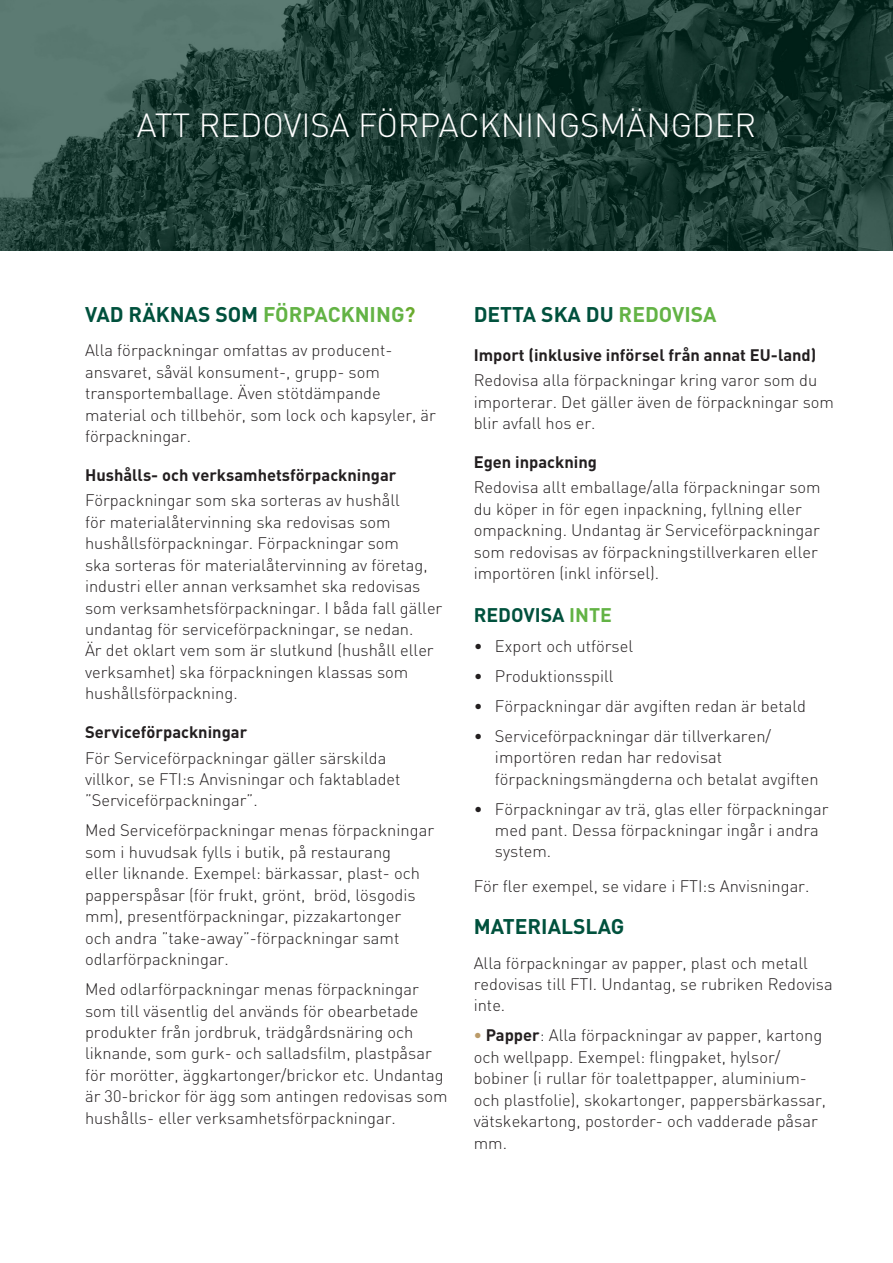
<style>
.page{position:relative;width:893px;height:1263px;background:#fff}
.page>*{position:absolute;margin:0;border:0;box-sizing:border-box;transform-origin:0 0}
.Titel{font:300 33px "DIN Pro";color:#fff}
.Rubrik_versaker{font:700 21px "DIN Pro";color:#00513d}
.Rubrik_versaker-2{font:700 19.5px "DIN Pro";color:#00513d}
.Bröd{font:300 16.5px/21.5px "DIN Pro";color:#231f20}
.Rubrik{font:700 16.5px "DIN Pro";color:#231f20}
.s1{color:#63b345}
.s2{color:#6aab2e}
.s3{font-weight:700;color:#bb9b69}
.s4{font-weight:700}
</style>
<div class="page">
<img style="left:0;top:0;width:893px;height:250px">
<p class="Titel" style="left:137px;top:102px;width:621px">ATT REDOVISA FÖRPACKNINGSMÄNGDER</p>
<p class="Rubrik_versaker" style="left:85px;top:300px;width:332px">VAD RÄKNAS SOM <span class="s1">FÖRPACKNING</span><span class="s2">?</span></p>
<p class="Bröd" style="left:85px;top:339px;width:352px">Alla förpackningar omfattas av producent&shy;ansvaret, såväl konsument-, grupp- som transportemballage. Även stötdämpande material och tillbehör, som lock och kapsyler, är förpackningar.</p>
<p class="Rubrik" style="left:85px;top:463px;width:313px">Hushålls- och verksamhetsförpackningar</p>
<p class="Bröd" style="left:85px;top:489px;width:359px">Förpackningar som ska sorteras av hushåll<br>för materialåtervinning ska redovisas som hushållsförpackningar. Förpackningar som<br>ska sorteras för materialåtervinning av företag, industri eller annan verksamhet ska redovisas som verksamhetsförpackningar. I båda fall gäller undantag för serviceförpackningar, se nedan.<br>Är det oklart vem som är slutkund (hushåll eller verksamhet) ska förpackningen klassas som hushållsförpackning.</p>
<p class="Rubrik" style="left:85px;top:721px;width:164px">Serviceförpackningar</p>
<p class="Bröd" style="left:85px;top:746px;width:317px">För Serviceförpackningar gäller särskilda villkor, se FTI:s Anvisningar och faktabladet ”Serviceförpackningar”.</p>
<p class="Bröd" style="left:85px;top:819px;width:351px">Med Serviceförpackningar menas förpackningar som i huvudsak fylls i butik, på restaurang<br>eller liknande. Exempel: bärkassar, plast- och papperspåsar (för frukt, grönt, bröd, lösgodis mm), presentförpackningar, pizzakartonger<br>och andra ”take-away”-förpackningar samt odlarförpackningar.</p>
<p class="Bröd" style="left:85px;top:978px;width:364px">Med odlarförpackningar menas förpackningar som till väsentlig del används för obearbetade produkter från jordbruk, trädgårdsnäring och liknande, som gurk- och salladsfilm, plastpåsar för morötter, äggkartonger/brickor etc. Undantag är 30-brickor för ägg som antingen redovisas som hushålls- eller verksamhetsförpackningar.</p>
<p class="Rubrik_versaker" style="left:474px;top:300px;width:244px">DETTA SKA DU <span class="s1">REDOVISA</span></p>
<p class="Rubrik" style="left:474px;top:343px;width:344px">Import (inklusive införsel från annat EU-land)</p>
<p class="Bröd" style="left:474px;top:369px;width:362px">Redovisa alla förpackningar kring varor som du importerar. Det gäller även de förpackningar som blir avfall hos er.</p>
<p class="Rubrik" style="left:474px;top:450px;width:125px">Egen inpackning</p>
<p class="Bröd" style="left:474px;top:476px;width:348px">Redovisa allt emballage/alla förpackningar som du köper in för egen inpackning, fyllning eller ompackning. Undantag är Serviceförpackningar som redovisas av förpackningstillverkaren eller importören (inkl införsel).</p>
<p class="Rubrik_versaker-2" style="left:474px;top:601px;width:140px">REDOVISA <span class="s1">INTE</span></p>
<p class="Bröd" style="left:474px;top:634px;width:161px">• Export och utförsel</p>
<p class="Bröd" style="left:474px;top:664px;width:141px">• Produktionsspill</p>
<p class="Bröd" style="left:474px;top:694px;width:334px">• Förpackningar där avgiften redan är betald</p>
<p class="Bröd" style="left:495px;top:724px;width:325px;text-indent:-21px">• Serviceförpackningar där tillverkaren/ importören redan har redovisat förpackningsmängderna och betalat avgiften</p>
<p class="Bröd" style="left:495px;top:797px;width:335px;text-indent:-21px">• Förpackningar av trä, glas eller förpackningar med pant. Dessa förpackningar ingår i andra system.</p>
<p class="Bröd" style="left:474px;top:874px;width:337px">För fler exempel, se vidare i FTI:s Anvisningar.</p>
<p class="Rubrik_versaker" style="left:474px;top:912px;width:152px">MATERIALSLAG</p>
<p class="Bröd" style="left:474px;top:951px;width:360px">Alla förpackningar av papper, plast och metall redovisas till FTI. Undantag, se rubriken Redovisa inte.</p>
<p class="Bröd" style="left:474px;top:1024px;width:354px"><span class="s3">•</span> <span class="s4">Papper</span>: Alla förpackningar av papper, kartong och wellpapp. Exempel: flingpaket, hylsor/ bobiner (i rullar för toalettpapper, aluminium&shy;och plastfolie), skokartonger, pappersbärkassar, vätskekartong, postorder- och vadderade påsar mm.</p>
</div>
